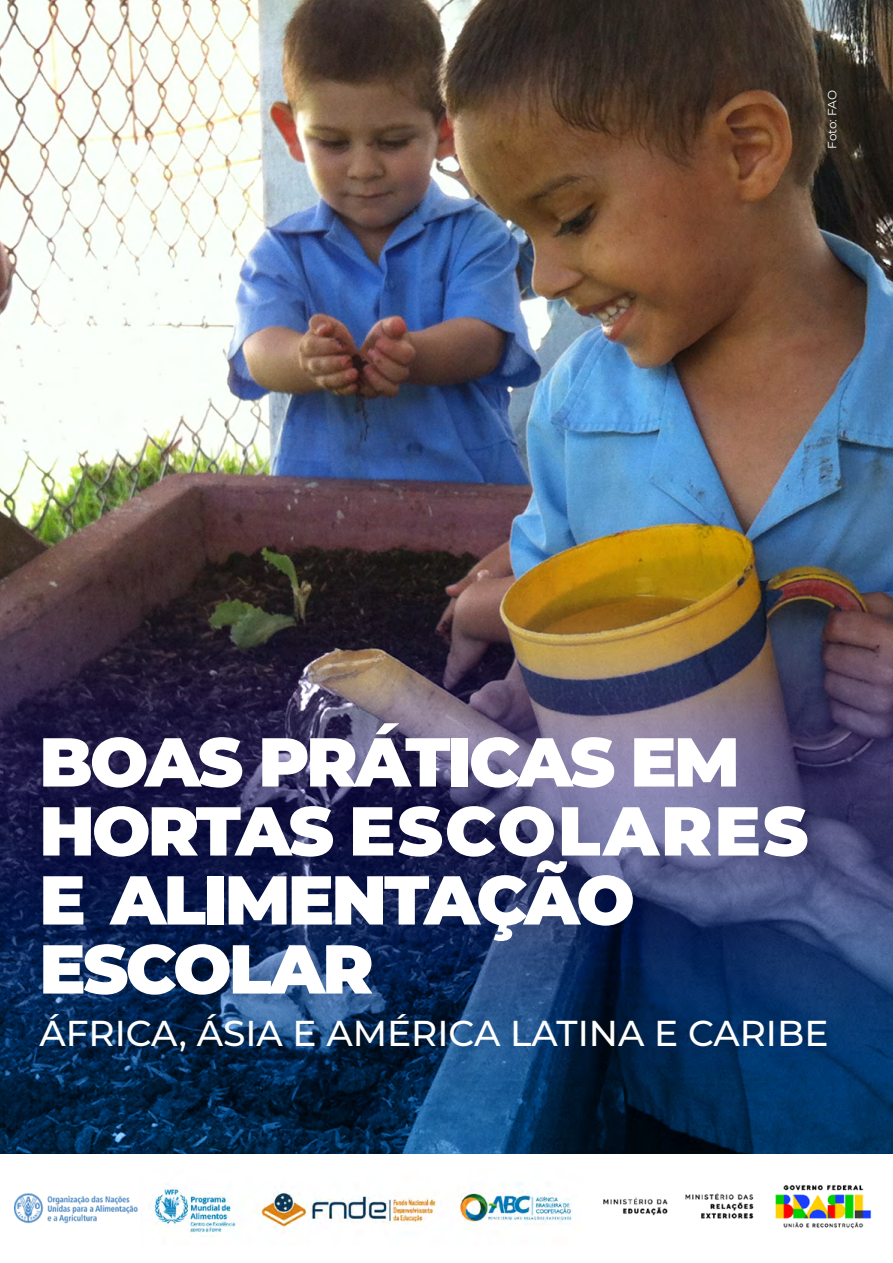
<style>
.page{position:relative;width:893px;height:1263px;background:#fff}
.page>*{position:absolute;margin:0;border:0;box-sizing:border-box;transform-origin:0 0}
.t1{font:900 69px/69px "Montserrat";letter-spacing:-.04em;color:#fff}
.t2{font:500 36px "Montserrat";color:#fff}
.t3{font:12px "Montserrat";letter-spacing:-.02em;color:#fff}
</style>
<div class="page">
<img style="left:0;top:0;width:893px;height:1153px">
<img style="left:603px;top:1184px;width:269px;height:45px">
<img style="left:152px;top:1183px;width:420px;height:54px">
<img style="left:14px;top:1193px;width:124px;height:31px">
<p class="t3" style="left:824px;top:149px;width:60px;rotate:-90deg">Foto: FAO</p>
<p class="t1" style="left:39px;top:723px;width:770px">BOAS PRÁTICAS EM<br>HORTAS ESCOLARES<br>E ALIMENTAÇÃO<br>ESCOLAR</p>
<p class="t2" style="left:39px;top:1008px;width:791px">ÁFRICA, ÁSIA E AMÉRICA LATINA E CARIBE</p>
</div>
